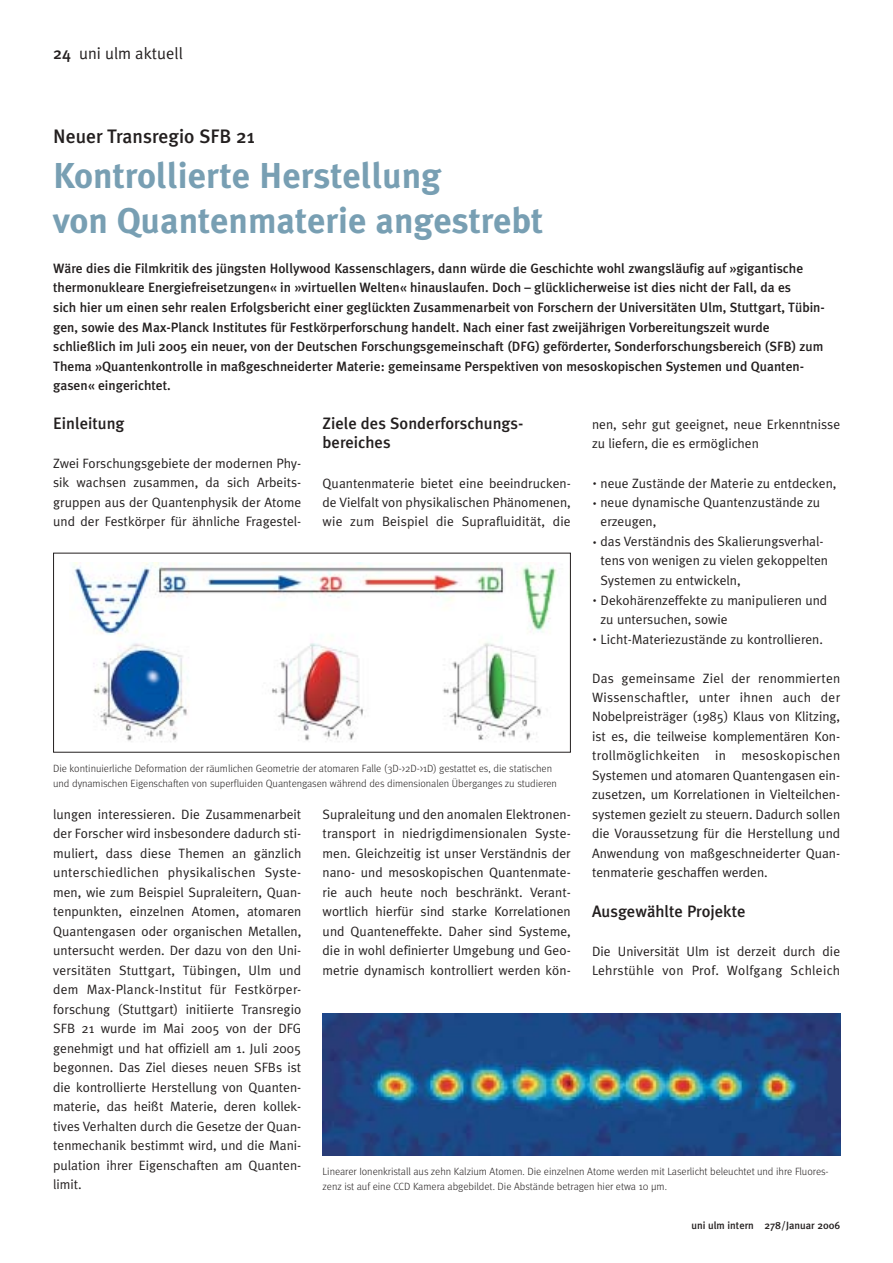
<style>
.page{position:relative;width:893px;height:1263px;background:#fff}
.page>*{position:absolute;margin:0;border:0;box-sizing:border-box;transform-origin:0 0}
.t1{font:700 36px/45px "Meta Plus";color:#789fb3}
.t2{font:500 19.5px "Meta Plus";color:#231f1f}
.t3{font:500 16.5px/19.5px "Meta Plus";color:#231f1f}
.t4{font:16.5px "Meta Plus Normal";color:#231f1f}
.t5{font:13.5px/19.5px "Meta Plus Normal";color:#231f1f;text-align:justify}
.t6{font:500 13.5px/19.5px "Meta Plus";color:#231f1f}
.t7{font:300 10.5px/15px "Meta";color:#231f1f}
.t8{font:500 10.5px "Meta Plus";color:#231f1f}
.s1{font-family:"Meta Plus";font-weight:500}
.s2{font-size:19.5px}
</style>
<div class="page">
<img style="left:73px;top:562px;width:484px;height:180px">
<img style="left:322px;top:1013px;width:518px;height:143px">
<p class="t4" style="left:53px;top:47px;width:131px"><span class="s1">24</span> uni ulm aktuell</p>
<h2 class="t2" style="left:53px;top:129px;width:203px">Neuer Transregio SFB 21</h2>
<h1 class="t1" style="left:53px;top:157px;width:491px">Kontrollierte Herstellung<br>von Quantenmaterie angestrebt</h1>
<p class="t6" style="left:53px;top:260px;width:773px">Wäre dies die Filmkritik des jüngsten Hollywood Kassenschlagers, dann würde die Geschichte wohl zwangsläufig auf »gigantische thermonukleare Energiefreisetzungen« in »virtuellen Welten« hinauslaufen. Doch – glücklicherweise ist dies nicht der Fall, da es<br>sich hier um einen sehr realen Erfolgsbericht einer geglückten Zusammenarbeit von Forschern der Universitäten Ulm, Stuttgart, Tübin&shy;gen, sowie des Max-Planck Institutes für Festkörperforschung handelt. Nach einer fast zweijährigen Vorbereitungszeit wurde schließlich im Juli 2005 ein neuer, von der Deutschen Forschungsgemeinschaft (DFG) geförderter, Sonderforschungsbereich (SFB) zum Thema »Quantenkontrolle in maßgeschneiderter Materie: gemeinsame Perspektiven von mesoskopischen Systemen und Quanten&shy;gasen« eingerichtet.</p>
<p class="t3" style="left:322px;top:415px;width:202px">Ziele des Sonderforschungs&shy;bereiches</p>
<p class="t5" style="left:322px;top:475px;width:250px">Quantenmaterie bietet eine beeindrucken&shy;de Vielfalt von physikalischen Phänomenen, wie zum Beispiel die Suprafluidität, die</p>
<p class="t3" style="left:53px;top:415px;width:73px">Einleitung</p>
<p class="t5" style="left:53px;top:455px;width:250px">Zwei Forschungsgebiete der modernen Phy&shy;sik wachsen zusammen, da sich Arbeits&shy;gruppen aus der Quantenphysik der Atome und der Festkörper für ähnliche Fragestel-</p>
<p class="t5" style="left:592px;top:416px;width:250px">nen, sehr gut geeignet, neue Erkenntnisse zu liefern, die es ermöglichen</p>
<p class="t5" style="left:592px;top:475px;width:246px"><span class="s2">·</span> neue Zustände der Materie zu entdecken,</p>
<p class="t5" style="left:592px;top:494px;width:230px"><span class="s2">·</span> neue dynamische Quantenzustände zu</p>
<p class="t5" style="left:600px;top:514px;width:57px">erzeugen,</p>
<p class="t5" style="left:592px;top:533px;width:233px"><span class="s2">·</span> das Verständnis des Skalierungsverhal-</p>
<p class="t5" style="left:600px;top:553px;width:229px">tens von wenigen zu vielen gekoppelten</p>
<p class="t5" style="left:600px;top:572px;width:142px">Systemen zu entwickeln,</p>
<p class="t5" style="left:592px;top:592px;width:237px"><span class="s2">·</span> Dekohärenzeffekte zu manipulieren und</p>
<p class="t5" style="left:600px;top:611px;width:129px">zu untersuchen, sowie</p>
<p class="t5" style="left:592px;top:631px;width:232px"><span class="s2">·</span> Licht-Materiezustände zu kontrollieren.</p>
<p class="t5" style="left:592px;top:670px;width:250px">Das gemeinsame Ziel der renommierten Wissenschaftler, unter ihnen auch der Nobelpreisträger (1985) Klaus von Klitzing, ist es, die teilweise komplementären Kon&shy;trollmöglichkeiten in mesoskopischen Systemen und atomaren Quantengasen ein&shy;zusetzen, um Korrelationen in Vielteilchen&shy;systemen gezielt zu steuern. Dadurch sollen die Voraussetzung für die Herstellung und Anwendung von maßgeschneiderter Quan&shy;tenmaterie geschaffen werden.</p>
<p class="t3" style="left:592px;top:903px;width:155px">Ausgewählte Projekte</p>
<p class="t5" style="left:592px;top:943px;width:250px">Die Universität Ulm ist derzeit durch die<br>Lehrstühle von Prof. Wolfgang Schleich</p>
<p class="t7" style="left:53px;top:762px;width:505px">Die kontinuierliche Deformation der räumlichen Geometrie der atomaren Falle (3D-&gt;2D-&gt;1D) gestattet es, die statischen und dynamischen Eigenschaften von superfluiden Quantengasen während des dimensionalen Überganges zu studieren</p>
<p class="t5" style="left:53px;top:806px;width:250px">lungen interessieren. Die Zusammenarbeit der Forscher wird insbesondere dadurch sti&shy;muliert, dass diese Themen an gänzlich unterschiedlichen physikalischen Syste&shy;men, wie zum Beispiel Supraleitern, Quan&shy;tenpunkten, einzelnen Atomen, atomaren Quantengasen oder organischen Metallen, untersucht werden. Der dazu von den Uni&shy;versitäten Stuttgart, Tübingen, Ulm und dem Max-Planck-Institut für Festkörper&shy;forschung (Stuttgart) initiierte Transregio SFB 21 wurde im Mai 2005 von der DFG genehmigt und hat offiziell am 1. Juli 2005 begonnen. Das Ziel dieses neuen SFBs ist die kontrollierte Herstellung von Quanten&shy;materie, das heißt Materie, deren kollek&shy;tives Verhalten durch die Gesetze der Quan&shy;tenmechanik bestimmt wird, und die Mani&shy;pulation ihrer Eigenschaften am Quanten&shy;limit.</p>
<p class="t5" style="left:322px;top:806px;width:250px">Supraleitung und den anomalen Elektronen&shy;transport in niedrigdimensionalen Syste&shy;men. Gleichzeitig ist unser Verständnis der nano- und mesoskopischen Quantenmate&shy;rie auch heute noch beschränkt. Verant&shy;wortlich hierfür sind starke Korrelationen und Quanteneffekte. Daher sind Systeme, die in wohl definierter Umgebung und Geo&shy;metrie dynamisch kontrolliert werden kön-</p>
<p class="t7" style="left:322px;top:1165px;width:507px">Linearer Ionenkristall aus zehn Kalzium Atomen. Die einzelnen Atome werden mit Laserlicht beleuchtet und ihre Fluores&shy;zenz ist auf eine CCD Kamera abgebildet. Die Abstände betragen hier etwa 10 µm.</p>
<p class="t8" style="left:691px;top:1221px;width:150px">uni ulm intern 278/Januar 2006</p>
</div>
